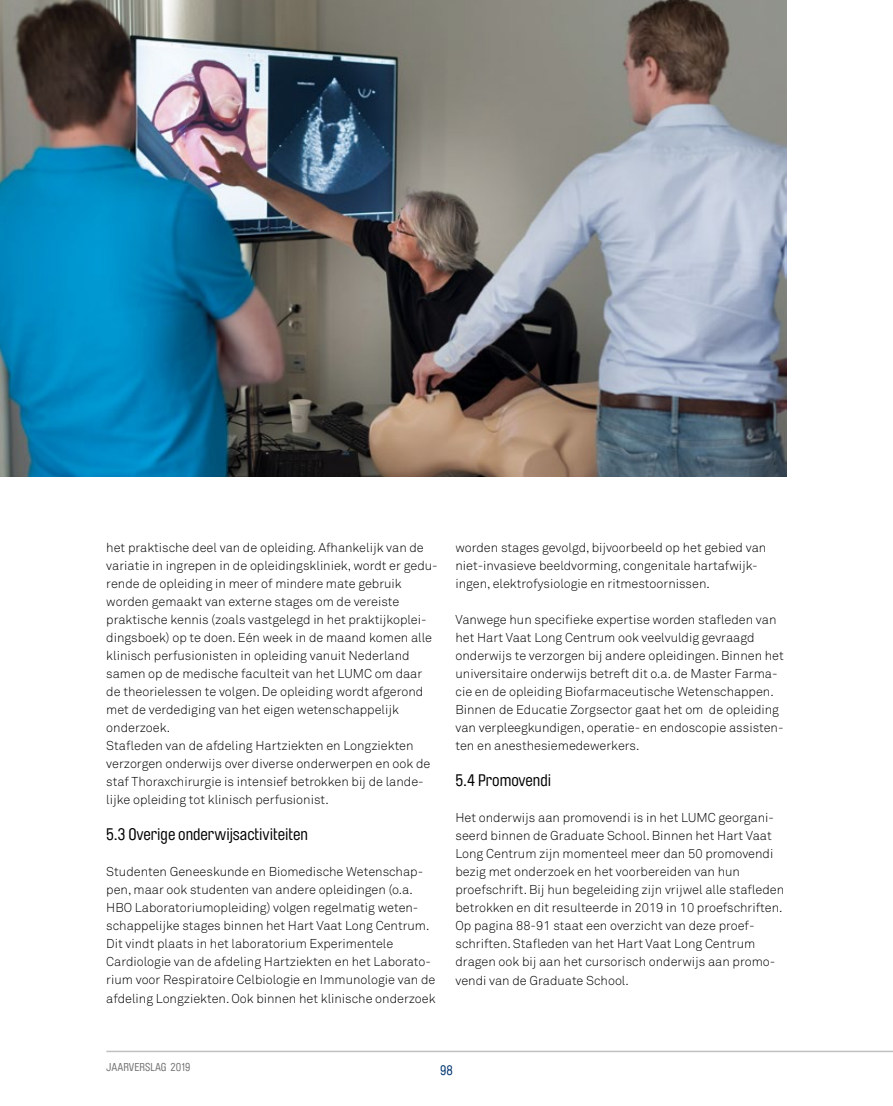
<style>
.page{position:relative;width:893px;height:1106px;background:#fff}
.page>*{position:absolute;margin:0;border:0;box-sizing:border-box;transform-origin:0 0}
.t1{font:16.5px "Brauer Neue";color:#000}
.t2{font:13.5px "Brauer Neue";color:#003570}
.t3{font:300 12.75px/18px "Akkurat";color:#000}
.t4{font:11.25px "Brauer Neue";color:#727372}
</style>
<div class="page">
<hr style="left:106px;top:1050px;width:787px;height:2px;background:#c2c0bf">
<img style="left:0;top:0;width:787px;height:476px">
<p class="t3" style="left:106px;top:538px;width:333px">het praktische deel van de opleiding. Afhankelijk van de variatie in ingrepen in de opleidingskliniek, wordt er gedu&shy;rende de opleiding in meer of mindere mate gebruik worden gemaakt van externe stages om de vereiste praktische kennis (zoals vastgelegd in het praktijkoplei&shy;dingsboek) op te doen. Eén week in de maand komen alle klinisch perfusionisten in opleiding vanuit Nederland samen op de medische faculteit van het LUMC om daar de theorielessen te volgen. De opleiding wordt afgerond met de verdediging van het eigen wetenschappelijk onderzoek.<br>Stafleden van de afdeling Hartziekten en Longziekten verzorgen onderwijs over diverse onderwerpen en ook de staf Thoraxchirurgie is intensief betrokken bij de lande&shy;lijke opleiding tot klinisch perfusionist.</p>
<p class="t1" style="left:106px;top:825px;width:203px">5.3 Overige onderwijsactiviteiten</p>
<p class="t3" style="left:106px;top:862px;width:331px">Studenten Geneeskunde en Biomedische Wetenschap&shy;pen, maar ook studenten van andere opleidingen (o.a.<br>HBO Laboratoriumopleiding) volgen regelmatig weten&shy;schappelijke stages binnen het Hart Vaat Long Centrum.<br>Dit vindt plaats in het laboratorium Experimentele Cardiologie van de afdeling Hartziekten en het Laborato&shy;rium voor Respiratoire Celbiologie en Immunologie van de afdeling Longziekten. Ook binnen het klinische onderzoek</p>
<p class="t3" style="left:455px;top:538px;width:312px">worden stages gevolgd, bijvoorbeeld op het gebied van niet-invasieve beeldvorming, congenitale hartafwijk&shy;ingen, elektrofysiologie en ritmestoornissen.</p>
<p class="t3" style="left:455px;top:610px;width:330px">Vanwege hun specifieke expertise worden stafleden van het Hart Vaat Long Centrum ook veelvuldig gevraagd onderwijs te verzorgen bij andere opleidingen. Binnen het universitaire onderwijs betreft dit o.a. de Master Farma&shy;cie en de opleiding Biofarmaceutische Wetenschappen.<br>Binnen de Educatie Zorgsector gaat het om de opleiding van verpleegkundigen, operatie- en endoscopie assisten&shy;ten en anesthesiemedewerkers.</p>
<p class="t1" style="left:455px;top:771px;width:97px">5.4 Promovendi</p>
<p class="t3" style="left:455px;top:808px;width:330px">Het onderwijs aan promovendi is in het LUMC georgani&shy;seerd binnen de Graduate School. Binnen het Hart Vaat Long Centrum zijn momenteel meer dan 50 promovendi bezig met onderzoek en het voorbereiden van hun proefschrift. Bij hun begeleiding zijn vrijwel alle stafleden betrokken en dit resulteerde in 2019 in 10 proefschriften.<br>Op pagina 88-91 staat een overzicht van deze proef&shy;schriften. Stafleden van het Hart Vaat Long Centrum dragen ook bij aan het cursorisch onderwijs aan promo&shy;vendi van de Graduate School.</p>
<p class="t4" style="left:106px;top:1060px;width:86px">JAARVERSLAG 2019</p>
<p class="t2" style="left:440px;top:1062px;width:14px">98</p>
</div>
